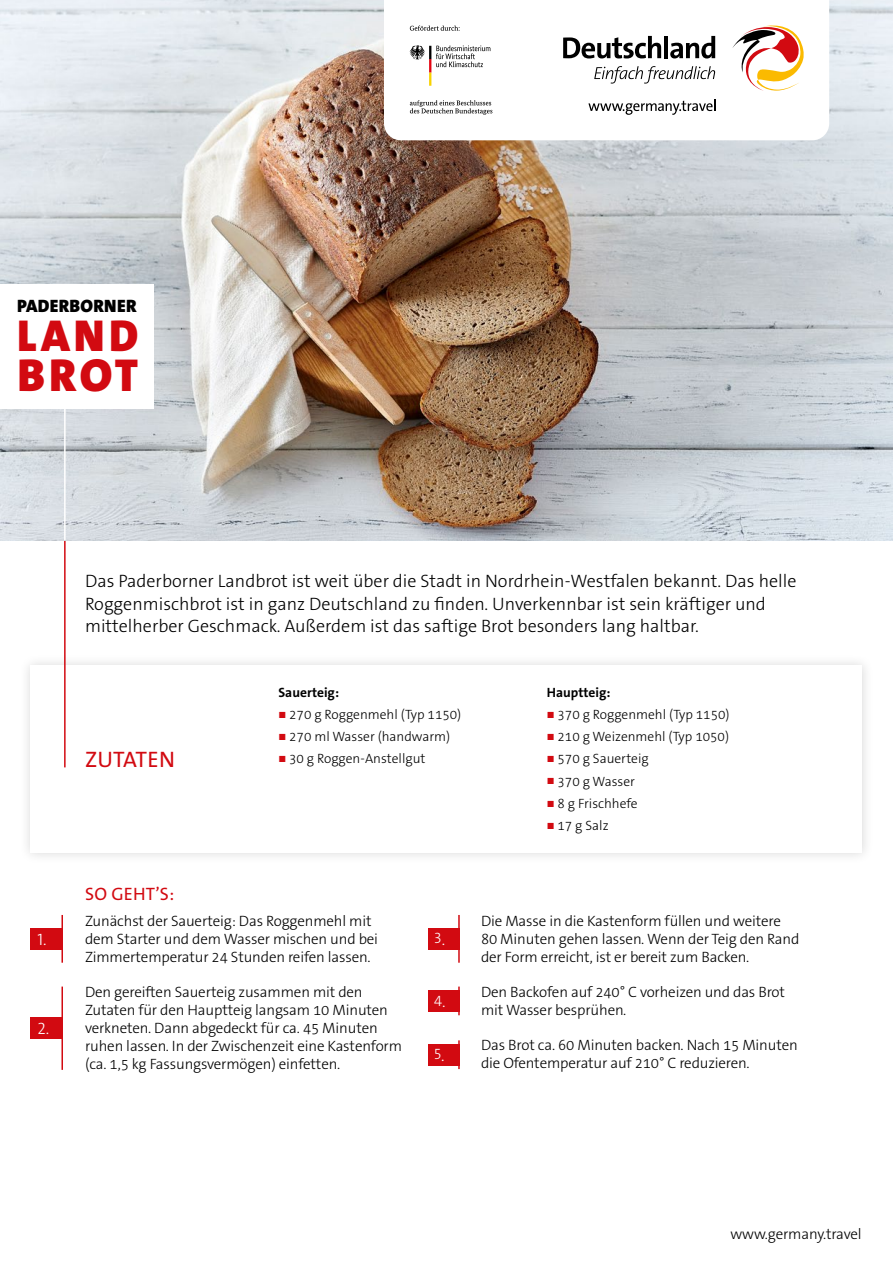
<style>
.page{position:relative;width:893px;height:1263px;background:#fff}
.page>*{position:absolute;margin:0;border:0;box-sizing:border-box;transform-origin:0 0}
.t1{font:900 46.5px "The Sans LP9";color:#d20a11}
.t2{font:900 45px "The Sans LP9";color:#d20a11}
.t3{font:22.5px "The Sans LP5 Plain";color:#d20a11}
.t4{font:18px/22.5px "The Sans LP3 Lig";color:#000}
.t5{font:900 18px "The Sans LP9";letter-spacing:.015em;color:#000}
.t6{font:18px "The Sans LP5 Plain";letter-spacing:.015em;color:#d20a11}
.t7{font:16.5px "The Sans LP3 Lig";color:#fff}
.t8{font:15px/18px "The Sans LP3 Lig";letter-spacing:-.01em;color:#000}
.t9{font:15px "The Sans LP3 Lig";color:#fff}
.t10{font:13.5px "The Sans LP3 Lig";color:#000}
.t11{font:13.5px "The Sans LP7 Bld";color:#000}
.s1{font-size:9px;color:#d20a11}
.s2{font-size:16.5px}
</style>
<div class="page">
<div style="left:19px;top:654px;width:855px;height:210px;background:#f9f9f9"></div>
<div style="left:31px;top:665px;width:831px;height:188px;background:#fff"></div>
<hr style="left:64px;top:434px;width:2px;height:333px;background:#d20a11">
<img style="left:0;top:0;width:893px;height:540px">
<hr style="left:64px;top:341px;width:2px;height:199px;background:#fff">
<div style="left:0;top:284px;width:153px;height:124px;background:#fff"></div>
<div style="left:31px;top:928px;width:31px;height:21px;background:#d20a11"></div>
<hr style="left:61px;top:915px;width:2px;height:48px;background:#d20a11">
<hr style="left:458px;top:915px;width:2px;height:48px;background:#d20a11">
<div style="left:428px;top:1044px;width:31px;height:21px;background:#d20a11"></div>
<hr style="left:458px;top:1040px;width:2px;height:29px;background:#d20a11">
<div style="left:428px;top:928px;width:31px;height:21px;background:#d20a11"></div>
<div style="left:31px;top:1017px;width:31px;height:22px;background:#d20a11"></div>
<hr style="left:61px;top:986px;width:2px;height:84px;background:#d20a11">
<hr style="left:458px;top:986px;width:2px;height:29px;background:#d20a11">
<div style="left:428px;top:990px;width:31px;height:22px;background:#d20a11"></div>
<svg style="left:384px;top:0;width:445px;height:140px"></svg>
<svg style="left:410px;top:26px;width:50px;height:5px"></svg>
<svg style="left:410px;top:100px;width:82px;height:15px"></svg>
<svg style="left:409px;top:45px;width:81px;height:41px"></svg>
<svg style="left:588px;top:100px;width:127px;height:15px"></svg>
<svg style="left:732px;top:26px;width:72px;height:65px"></svg>
<svg style="left:563px;top:36px;width:98px;height:22px"></svg>
<hr style="left:664px;top:36px;width:4px;height:22px;background:#000">
<svg style="left:670px;top:36px;width:45px;height:23px"></svg>
<svg style="left:594px;top:66px;width:121px;height:18px"></svg>
<h1 class="t5" style="left:17px;top:294px;width:121px">PADERBORNER</h1>
<h1 class="t2" style="left:17px;top:307px;width:123px">LAND</h1>
<h1 class="t1" style="left:17px;top:346px;width:122px">BROT</h1>
<p class="t4" style="left:85px;top:570px;width:713px">Das Paderborner Landbrot ist weit über die Stadt in Nordrhein-Westfalen bekannt. Das helle<br>Roggenmischbrot ist in ganz Deutschland zu finden. Unverkennbar ist sein kräftiger und mittelherber Geschmack. Außerdem ist das saftige Brot besonders lang haltbar.</p>
<p class="t7" style="left:37px;top:929px;width:11px">1.</p>
<p class="t7" style="left:37px;top:1018px;width:13px">2.</p>
<h2 class="t3" style="left:85px;top:745px;width:91px">ZUTATEN</h2>
<h2 class="t6" style="left:85px;top:882px;width:91px">SO GEHT’S:</h2>
<p class="t11" style="left:279px;top:683px;width:62px">Sauerteig:</p>
<p class="t10" style="left:279px;top:706px;width:184px"><span class="s1">■</span> 270 g Roggenmehl (Typ 1150)</p>
<p class="t10" style="left:279px;top:728px;width:173px"><span class="s1">■</span> 270 ml Wasser (handwarm)</p>
<p class="t10" style="left:279px;top:750px;width:149px"><span class="s1">■</span> 30 g Roggen-Anstellgut</p>
<p class="t8" style="left:85px;top:912px;width:295px">Zunächst der Sauerteig: Das Roggenmehl mit dem Starter und dem Wasser mischen und bei<br>Zimmertemperatur 24 Stunden reifen lassen.</p>
<p class="t8" style="left:85px;top:983px;width:319px">Den gereiften Sauerteig zusammen mit den Zutaten für den Hauptteig langsam 10 Minuten verkneten. Dann abgedeckt für ca. 45 Minuten ruhen lassen. In der Zwischenzeit eine Kastenform (ca. 1,5 kg Fassungsvermögen) einfetten.</p>
<p class="t9" style="left:434px;top:929px;width:12px">3<span class="s2">.</span></p>
<p class="t9" style="left:434px;top:991px;width:13px">4<span class="s2">.</span></p>
<p class="t9" style="left:434px;top:1044px;width:12px">5<span class="s2">.</span></p>
<p class="t11" style="left:547px;top:683px;width:65px">Hauptteig:</p>
<p class="t10" style="left:547px;top:706px;width:184px"><span class="s1">■</span> 370 g Roggenmehl (Typ 1150)</p>
<p class="t10" style="left:547px;top:728px;width:184px"><span class="s1">■</span> 210 g Weizenmehl (Typ 1050)</p>
<p class="t10" style="left:547px;top:750px;width:103px"><span class="s1">■</span> 570 g Sauerteig</p>
<p class="t10" style="left:547px;top:772px;width:90px"><span class="s1">■</span> 370 g Wasser</p>
<p class="t10" style="left:547px;top:795px;width:92px"><span class="s1">■</span> 8 g Frischhefe</p>
<p class="t10" style="left:547px;top:817px;width:63px"><span class="s1">■</span> 17 g Salz</p>
<p class="t8" style="left:481px;top:912px;width:320px">Die Masse in die Kastenform füllen und weitere<br>80 Minuten gehen lassen. Wenn der Teig den Rand der Form erreicht, ist er bereit zum Backen.</p>
<p class="t8" style="left:481px;top:983px;width:306px">Den Backofen auf 240° C vorheizen und das Brot mit Wasser besprühen.</p>
<p class="t8" style="left:481px;top:1036px;width:318px">Das Brot ca. 60 Minuten backen. Nach 15 Minuten die Ofentemperatur auf 210° C reduzieren.</p>
<p class="t8" style="left:730px;top:1225px;width:133px">www.germany.travel</p>
</div>
